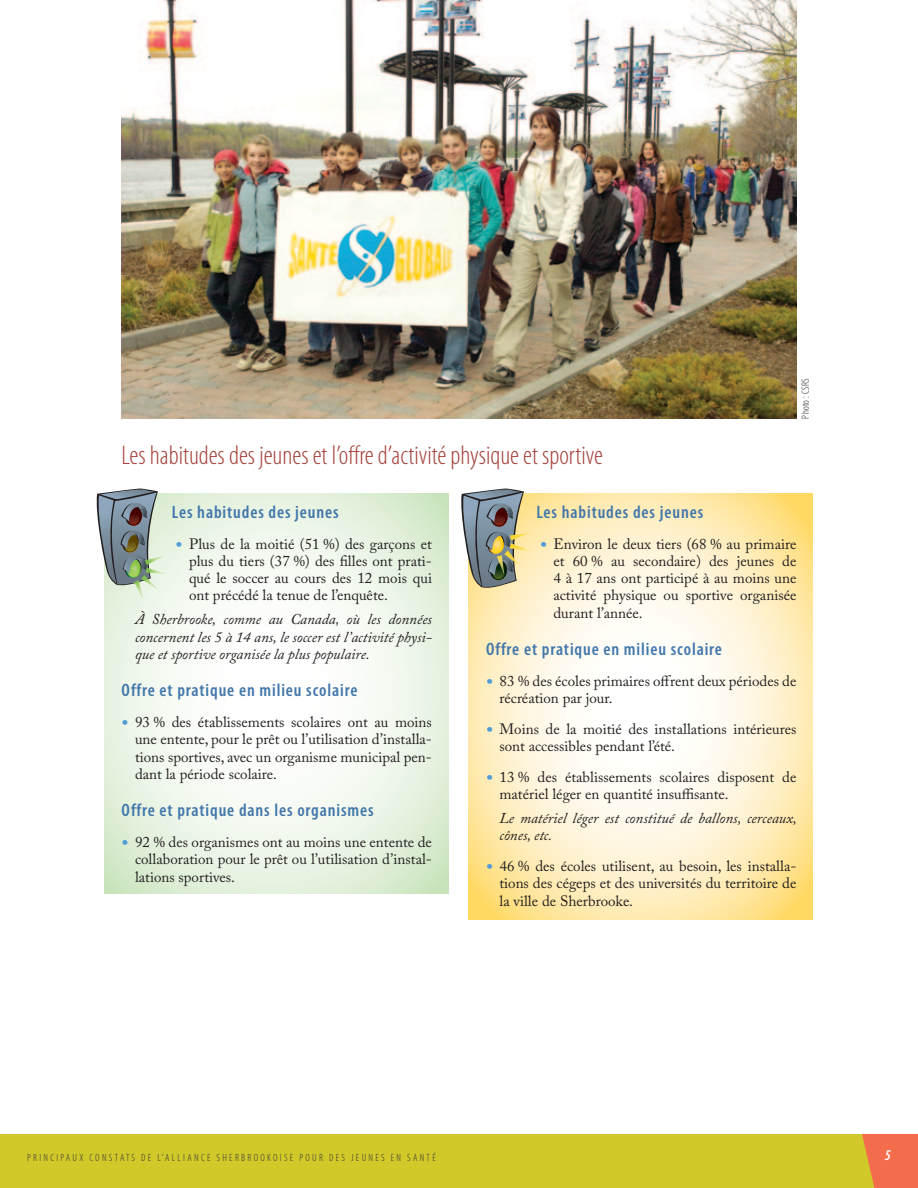
<style>
.page{position:relative;width:918px;height:1188px;background:#fff}
.page>*{position:absolute;margin:0;border:0;box-sizing:border-box;transform-origin:0 0}
.t1{font:300 condensed 27px "Myriad Pro";color:#a5413a}
.t2{font:600 condensed 18px "Myriad Pro";letter-spacing:.05em;color:#4277aa}
.t3{font:15px/17.2px "Adobe Caslon Pro";color:#231f20;text-align:justify}
.t4{font:italic 15px/17.2px "Adobe Caslon Pro";color:#231f20;text-align:justify}
.t5{font:italic 600 condensed 15px "Myriad Pro";color:#fff}
.t6{font:300 condensed 10.5px "Myriad Pro";color:#353636}
.t7{font:300 condensed 10.5px "Myriad Pro";letter-spacing:.025em;color:#231f20}
.s1{font-size:21px;color:#539dd6}
</style>
<div class="page">
<div style="left:0;top:1134px;width:918px;height:54px;background:#d1c829"></div>
<svg style="left:862px;top:1134px;width:56px;height:54px;background:#ef7748"></svg>
<svg style="left:469px;top:494px;width:344px;height:425px"></svg>
<svg style="left:104px;top:494px;width:344px;height:399px"></svg>
<img style="left:122px;top:0;width:674px;height:418px">
<svg style="left:96px;top:488px;width:69px;height:111px;background:#9faba6"></svg>
<img style="left:461px;top:488px;width:69px;height:102px">
<h1 class="t1" style="left:122px;top:440px;width:483px">LES HABITUDES DES JEUNES ET L’OFFRE D’ACTIVITÉ PHYSIQUE ET SPORTIVE</h1>
<p class="t7" style="left:799px;top:418px;width:42px;rotate:-90deg">PHOTO : CSRS</p>
<p class="t2" style="left:172px;top:501px;width:168px">Les habitudes des jeunes</p>
<p class="t3" style="left:189px;top:535px;width:245px;text-indent:-14px"><span class="s1">•</span> Plus de la moitié (51 %) des garçons et plus du tiers (37 %) des filles ont prati&shy;qué le soccer au cours des 12 mois qui ont précédé la tenue de l’enquête.</p>
<p class="t4" style="left:135px;top:611px;width:299px">À Sherbrooke, comme au Canada, où les données concernent les 5 à 14 ans, le soccer est l’activité physi&shy;que et sportive organisée la plus populaire.</p>
<p class="t2" style="left:122px;top:679px;width:238px">Offre et pratique en milieu scolaire</p>
<p class="t3" style="left:135px;top:713px;width:299px;text-indent:-14px"><span class="s1">•</span> 93 % des établissements scolaires ont au moins une entente, pour le prêt ou l’utilisation d’installa&shy;tions sportives, avec un organisme municipal pen&shy;dant la période scolaire.</p>
<p class="t2" style="left:122px;top:799px;width:254px">Offre et pratique dans les organismes</p>
<p class="t3" style="left:135px;top:833px;width:299px;text-indent:-14px"><span class="s1">•</span> 92 % des organismes ont au moins une entente de collaboration pour le prêt ou l’utilisation d’instal&shy;lations sportives.</p>
<p class="t2" style="left:536px;top:501px;width:168px">Les habitudes des jeunes</p>
<p class="t3" style="left:554px;top:535px;width:245px;text-indent:-14px"><span class="s1">•</span> Environ le deux tiers (68 % au primaire et 60 % au secondaire) des jeunes de 4 à 17 ans ont participé à au moins une activité physique ou sportive organisée durant l’année.</p>
<p class="t2" style="left:486px;top:638px;width:238px">Offre et pratique en milieu scolaire</p>
<p class="t3" style="left:500px;top:672px;width:298px;text-indent:-14px"><span class="s1">•</span> 83 % des écoles primaires offrent deux périodes de récréation par jour.</p>
<p class="t3" style="left:500px;top:720px;width:298px;text-indent:-14px"><span class="s1">•</span> Moins de la moitié des installations intérieures sont accessibles pendant l’été.</p>
<p class="t3" style="left:500px;top:768px;width:299px;text-indent:-14px"><span class="s1">•</span> 13 % des établissements scolaires disposent de matériel léger en quantité insuffisante.</p>
<p class="t4" style="left:500px;top:809px;width:299px">Le matériel léger est constitué de ballons, cerceaux, cônes, etc.</p>
<p class="t3" style="left:500px;top:857px;width:299px;text-indent:-14px"><span class="s1">•</span> 46 % des écoles utilisent, au besoin, les installa&shy;tions des cégeps et des universités du territoire de la ville de Sherbrooke.</p>
<p class="t6" style="left:27px;top:1152px;width:13px">PRINCIPAUX</p>
<p class="t6" style="left:89px;top:1152px;width:7px">CONSTATS</p>
<p class="t6" style="left:141px;top:1152px;width:31px">DE L’ALLIANCE</p>
<p class="t6" style="left:217px;top:1152px;width:7px">SHERBROOKOISE</p>
<p class="t6" style="left:299px;top:1152px;width:7px">POUR</p>
<p class="t6" style="left:329px;top:1152px;width:6px">DES</p>
<p class="t6" style="left:351px;top:1152px;width:12px">JEUNES</p>
<p class="t6" style="left:391px;top:1152px;width:24px">EN SANTÉ</p>
<p class="t5" style="left:885px;top:1146px;width:8px">5</p>
</div>
